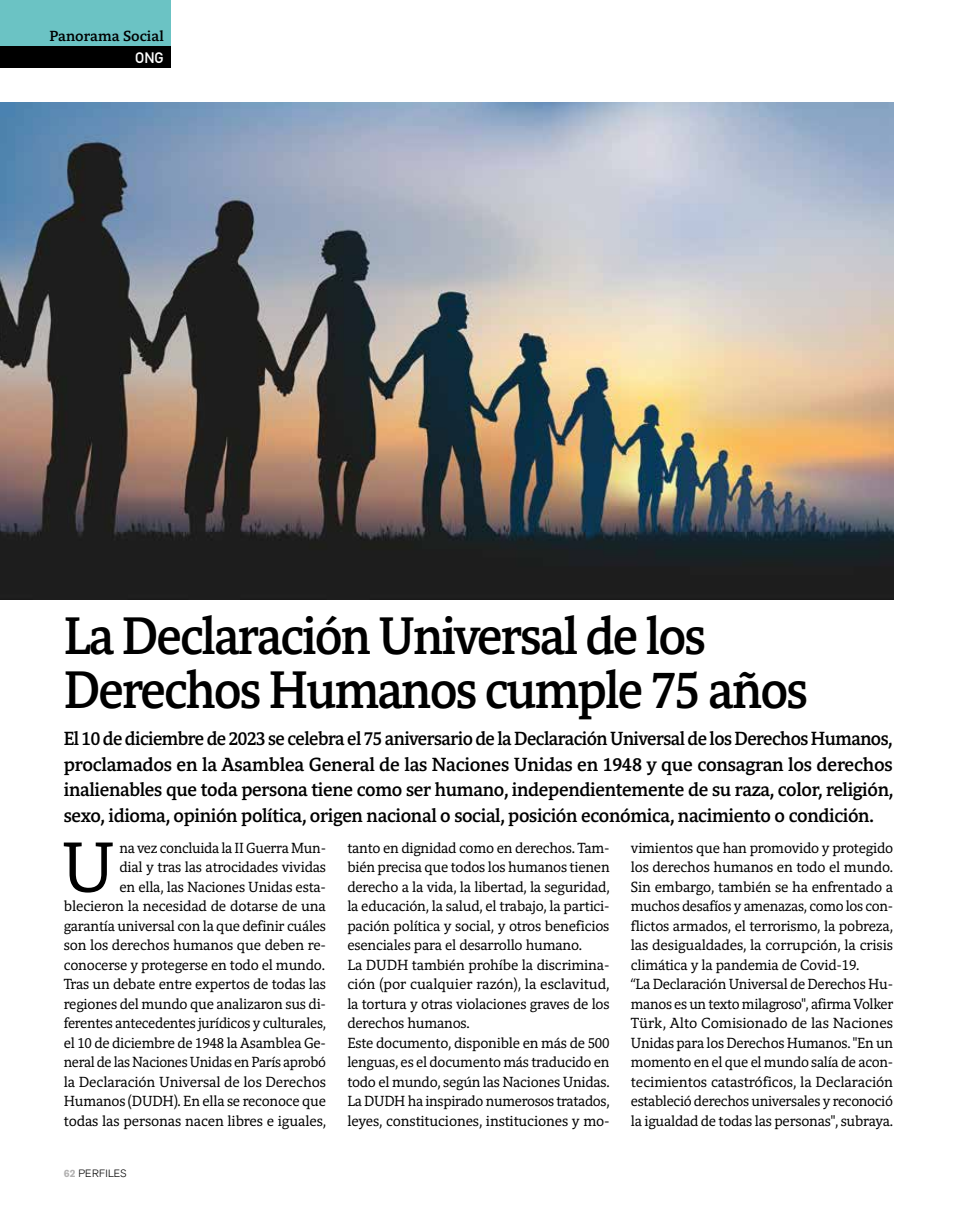
<style>
.page{position:relative;width:957px;height:1212px;background:#fff}
.page>*{position:absolute;margin:0;border:0;box-sizing:border-box;transform-origin:0 0}
.t1{font:72.45px "Harmony Serif";color:#000}
.t2{font:700 54px/54px "Harmony Serif";letter-spacing:-.04em;color:#000;scale:.91 1}
.t3{font:700 19.5px/25.5px "Harmony Serif";letter-spacing:-.02em;color:#000;text-align:justify;scale:.93 1}
.t4{font:15px/19.5px "Harmony Serif";letter-spacing:-.015em;color:#000;scale:.96 1}
.t5{font:15px/19.5px "Harmony Serif";letter-spacing:-.015em;color:#000;text-align:right;scale:.94 1}
.t6{font:700 15px "Harmony Serif";color:#000}
.t7{font:700 15px "DIN Alternate";color:#fff}
.t8{font:300 10.5px "Akzidenz Grotesk BE";letter-spacing:.02em;color:#000}
.s1{font-weight:700;color:#b3b2b2}
</style>
<div class="page">
<img style="left:0;top:102px;width:893px;height:497px">
<div style="left:0;top:0;width:170px;height:60px;background:#6bc3c4"></div>
<div style="left:0;top:47px;width:170px;height:21px;background:#000"></div>
<p class="t6" style="left:49px;top:27px;width:116px">Panorama Social</p>
<p class="t7" style="left:135px;top:46px;width:30px">ONG</p>
<h2 class="t2" style="left:64px;top:608px;width:819px">La Declaración Universal de los<br>Derechos Humanos cumple 75 años</h2>
<p class="t3" style="left:64px;top:726px;width:893px">El 10 de diciembre de 2023 se celebra el 75 aniversario de la Declaración Universal de los Derechos Humanos, proclamados en la Asamblea General de las Naciones Unidas en 1948 y que consagran los derechos inalienables que toda persona tiene como ser humano, independientemente de su raza, color, religión, sexo, idioma, opinión política, origen nacional o social, posición económica, nacimiento o condición.</p>
<p class="t5" style="left:64px;top:838px;width:281px">na vez concluida la II Guerra Mun-<br>dial y tras las atrocidades vividas<br>en ella, las Naciones Unidas esta&shy;blecieron la necesidad de dotarse de una garantía universal con la que definir cuáles son los derechos humanos que deben re&shy;conocerse y protegerse en todo el mundo.<br>Tras un debate entre expertos de todas las regiones del mundo que analizaron sus di&shy;ferentes antecedentes jurídicos y culturales, el 10 de diciembre de 1948 la Asamblea Ge&shy;neral de las Naciones Unidas en París aprobó la Declaración Universal de los Derechos Humanos (DUDH). En ella se reconoce que todas las personas nacen libres e iguales,</p>
<p class="t4" style="left:347px;top:838px;width:275px">tanto en dignidad como en derechos. Tam&shy;bién precisa que todos los humanos tienen derecho a la vida, la libertad, la seguridad, la educación, la salud, el trabajo, la partici&shy;pación política y social, y otros beneficios esenciales para el desarrollo humano.<br>La DUDH también prohíbe la discrimina&shy;ción (por cualquier razón), la esclavitud, la tortura y otras violaciones graves de los derechos humanos.<br>Este documento, disponible en más de 500 lenguas, es el documento más traducido en todo el mundo, según las Naciones Unidas.<br>La DUDH ha inspirado numerosos tratados, leyes, constituciones, instituciones y mo-</p>
<p class="t4" style="left:631px;top:838px;width:275px">vimientos que han promovido y protegido los derechos humanos en todo el mundo.<br>Sin embargo, también se ha enfrentado a muchos desafíos y amenazas, como los con&shy;flictos armados, el terrorismo, la pobreza, las desigualdades, la corrupción, la crisis climática y la pandemia de Covid-19.<br>“La Declaración Universal de Derechos Hu&shy;manos es un texto milagroso", afirma Volker Türk, Alto Comisionado de las Naciones Unidas para los Derechos Humanos. "En un momento en el que el mundo salía de acon&shy;tecimientos catastróficos, la Declaración estableció derechos universales y reconoció la igualdad de todas las personas", subraya.</p>
<h1 class="t1" style="left:61px;top:824px;width:55px">U</h1>
<p class="t8" style="left:64px;top:1167px;width:64px"><span class="s1">62</span> PERFILES</p>
</div>
